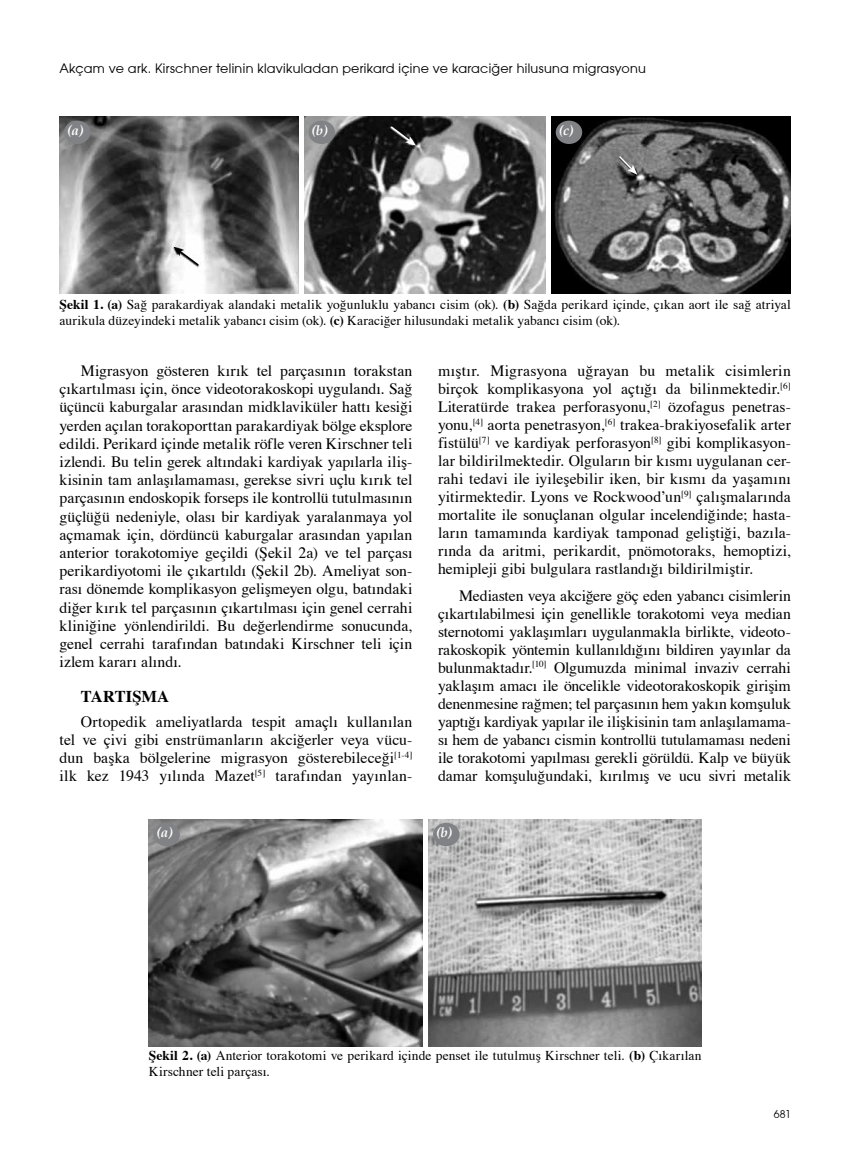
<style>
.page{position:relative;width:859px;height:1170px;background:#fff}
.page>*{position:absolute;margin:0;border:0;box-sizing:border-box;transform-origin:0 0}
.t1{font:700 16.5px "Times";letter-spacing:.01em;color:#000}
.t2{font:15.75px/18px "Times";letter-spacing:.005em;color:#000;text-align:justify}
.t3{font:13.5px/16.5px "Times";letter-spacing:.005em;color:#000}
.t4{font:italic 700 13.5px "Palatino";color:#fff}
.t5{font:12.75px "Avant Garde";letter-spacing:.02em;color:#000}
.t6{font:10.5px "Avant Garde";color:#000}
.s1{font-weight:700}
</style>
<div class="page">
<img style="left:149px;top:819px;width:552px;height:227px">
<hr style="left:424px;top:818px;width:4px;height:229px;background:#fff">
<div style="left:153px;top:822px;width:27px;height:24px;background:#808285;border-radius:50%"></div>
<div style="left:433px;top:822px;width:27px;height:24px;background:#808285;border-radius:50%"></div>
<img style="left:60px;top:116px;width:731px;height:177px">
<div style="left:299px;top:115px;width:5px;height:180px;background:#fff"></div>
<div style="left:546px;top:115px;width:5px;height:180px;background:#fff"></div>
<div style="left:64px;top:121px;width:27px;height:23px;background:#808285;border-radius:50%"></div>
<div style="left:309px;top:121px;width:26px;height:23px;background:#808285;border-radius:50%"></div>
<div style="left:556px;top:121px;width:26px;height:23px;background:#808285;border-radius:50%"></div>
<svg style="left:617px;top:154px;width:20px;height:21px"></svg>
<svg style="left:389px;top:125px;width:27px;height:20px"></svg>
<svg style="left:173px;top:247px;width:27px;height:20px"></svg>
<p class="t5" style="left:60px;top:61px;width:588px">Akçam ve ark. Kirschner telinin klavikuladan perikard içine ve karaciğer hilusuna migrasyonu</p>
<p class="t4" style="left:67px;top:122px;width:18px">(a)</p>
<p class="t4" style="left:312px;top:122px;width:17px">(b)</p>
<p class="t4" style="left:559px;top:122px;width:16px">(c)</p>
<p class="t3" style="left:60px;top:295px;width:733px"><span class="s1">Şekil 1. (a)</span> Sağ parakardiyak alandaki metalik yoğunluklu yabancı cisim (ok). <span class="s1">(b)</span> Sağda perikard içinde, çıkan aort ile sağ atriyal aurikula düzeyindeki metalik yabancı cisim (ok). <span class="s1">(c)</span> Karaciğer hilusundaki metalik yabancı cisim (ok).</p>
<p class="t2" style="left:60px;top:361px;width:354px;text-indent:21px">Migrasyon gösteren kırık tel parçasının torakstan çıkartılması için, önce videotorakoskopi uygulandı. Sağ üçüncü kaburgalar arasından midklaviküler hattı kesiği yerden açılan torakoporttan parakardiyak bölge eksplore edildi. Perikard içinde metalik röfle veren Kirschner teli izlendi. Bu telin gerek altındaki kardiyak yapılarla iliş&shy;kisinin tam anlaşılamaması, gerekse sivri uçlu kırık tel parçasının endoskopik forseps ile kontrollü tutulmasının güçlüğü nedeniyle, olası bir kardiyak yaralanmaya yol açmamak için, dördüncü kaburgalar arasından yapılan anterior torakotomiye geçildi (Şekil 2a) ve tel parçası perikardiyotomi ile çıkartıldı (Şekil 2b). Ameliyat son&shy;rası dönemde komplikasyon gelişmeyen olgu, batındaki diğer kırık tel parçasının çıkartılması için genel cerrahi kliniğine yönlendirildi. Bu değerlendirme sonucunda, genel cerrahi tarafından batındaki Kirschner teli için izlem kararı alındı.</p>
<p class="t1" style="left:81px;top:680px;width:90px">TARTIŞMA</p>
<p class="t2" style="left:60px;top:712px;width:354px;text-indent:21px">Ortopedik ameliyatlarda tespit amaçlı kullanılan tel ve çivi gibi enstrümanların akciğerler veya vücu&shy;dun başka bölgelerine migrasyon gösterebileceği<sup>[1-4] </sup>ilk kez 1943 yılında Mazet<sup>[5]</sup> tarafından yayınlan-</p>
<p class="t2" style="left:438px;top:361px;width:354px">mıştır. Migrasyona uğrayan bu metalik cisimlerin birçok komplikasyona yol açtığı da bilinmektedir.<sup>[6] </sup>Literatürde trakea perforasyonu,<sup>[2]</sup> özofagus penetras&shy;yonu,<sup>[4]</sup> aorta penetrasyon,<sup>[6]</sup> trakea-brakiyosefalik arter fistülü<sup>[7]</sup> ve kardiyak perforasyon<sup>[8]</sup> gibi komplikasyon&shy;lar bildirilmektedir. Olguların bir kısmı uygulanan cer&shy;rahi tedavi ile iyileşebilir iken, bir kısmı da yaşamını yitirmektedir. Lyons ve Rockwood’un<sup>[9]</sup> çalışmalarında mortalite ile sonuçlanan olgular incelendiğinde; hasta&shy;ların tamamında kardiyak tamponad geliştiği, bazıla&shy;rında da aritmi, perikardit, pnömotoraks, hemoptizi, hemipleji gibi bulgulara rastlandığı bildirilmiştir.</p>
<p class="t2" style="left:438px;top:586px;width:354px;text-indent:21px">Mediasten veya akciğere göç eden yabancı cisimlerin çıkartılabilmesi için genellikle torakotomi veya median sternotomi yaklaşımları uygulanmakla birlikte, videoto&shy;rakoskopik yöntemin kullanıldığını bildiren yayınlar da bulunmaktadır.<sup>[10]</sup> Olgumuzda minimal invaziv cerrahi yaklaşım amacı ile öncelikle videotorakoskopik girişim denenmesine rağmen; tel parçasının hem yakın komşuluk yaptığı kardiyak yapılar ile ilişkisinin tam anlaşılamama&shy;sı hem de yabancı cismin kontrollü tutulamaması nedeni ile torakotomi yapılması gerekli görüldü. Kalp ve büyük damar komşuluğundaki, kırılmış ve ucu sivri metalik</p>
<p class="t4" style="left:156px;top:824px;width:18px">(a)</p>
<p class="t4" style="left:436px;top:824px;width:17px">(b)</p>
<p class="t3" style="left:149px;top:1046px;width:554px"><span class="s1">Şekil 2. (a)</span> Anterior torakotomi ve perikard içinde penset ile tutulmuş Kirschner teli. <span class="s1">(b)</span> Çıkarılan<br>Kirschner teli parçası.</p>
<p class="t6" style="left:774px;top:1107px;width:19px">681</p>
</div>
